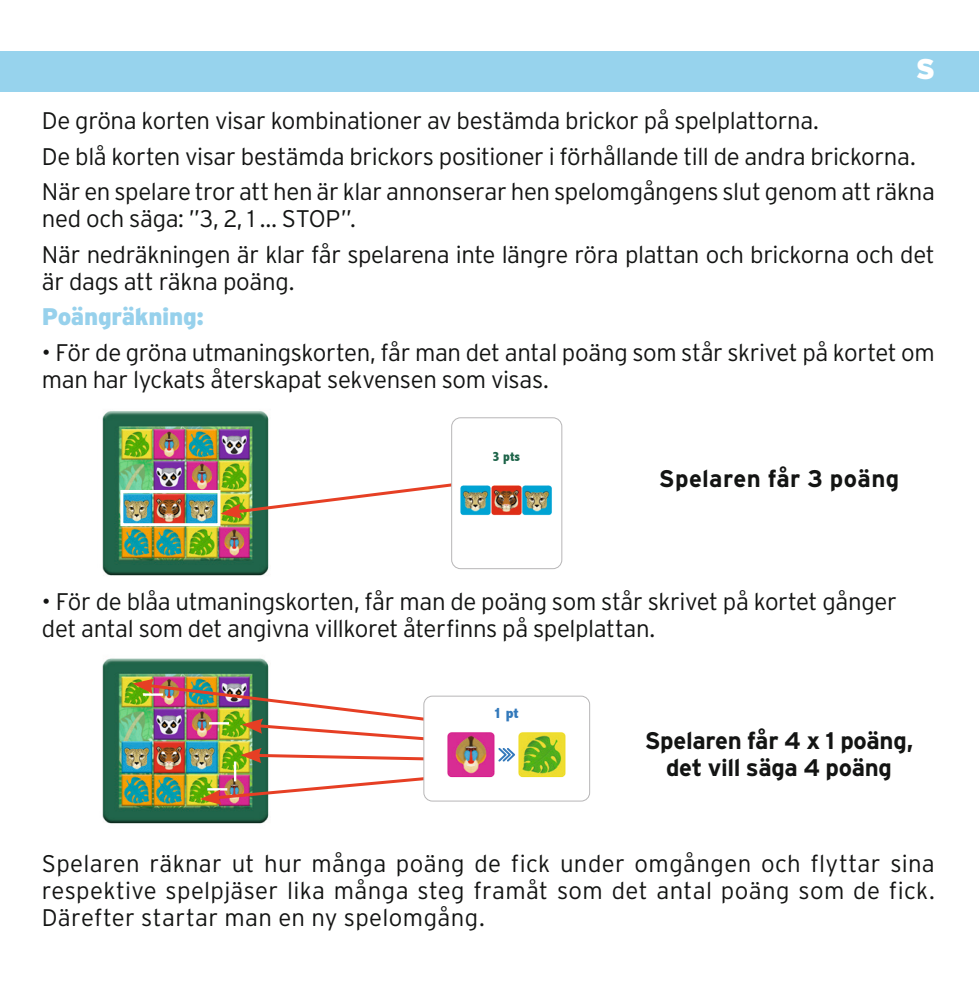
<style>
.page{position:relative;width:979px;height:984px;background:#fff}
.page>*{position:absolute;margin:0;border:0;box-sizing:border-box;transform-origin:0 0}
.t1{font:900 28.5px "Interstate";color:#fff}
.texte_courant{font:300 24px/27px "Interstate";letter-spacing:-.015em;color:#131413}
.texte_courant-2{font:700 24px/27px "Interstate";letter-spacing:-.01em;color:#131413;text-align:center}
.texte_courant-3{font:700 24px "Interstate";letter-spacing:.015em;color:#131413}
.texte_courant-4{font:900 24px "Interstate";letter-spacing:-.015em;color:#97d1ec}
.t2{font:800 condensed 15.3px "Abadi";color:#3379bb;scale:1.05 1}
.t3{font:800 condensed 13.8px "Abadi";color:#1d6449}
</style>
<div class="page">
<img style="left:102px;top:411px;width:167px;height:165px">
<div style="left:0;top:51px;width:979px;height:41px;background:#97d3ed"></div>
<div style="left:120px;top:490px;width:100px;height:36px;border:3px solid #fff"></div>
<svg style="left:220px;top:477px;width:231px;height:42px"></svg>
<img style="left:102px;top:658px;width:167px;height:166px">
<div style="left:451px;top:417px;width:111px;height:152px;border:1px solid #b7b6b7;border-radius:9px"></div>
<img style="left:526px;top:485px;width:26px;height:31px">
<img style="left:495px;top:485px;width:31px;height:31px">
<img style="left:460px;top:485px;width:35px;height:31px">
<img style="left:133px;top:678px;width:457px;height:127px">
<div style="left:423px;top:696px;width:167px;height:105px;border:1px solid #b7b6b7;border-radius:9px"></div>
<p class="t1" style="left:916px;top:53px;width:21px">S</p>
<p class="texte_courant" style="left:42px;top:107px;width:779px">De gröna korten visar kombinationer av bestämda brickor på spelplattorna.</p>
<p class="texte_courant" style="left:42px;top:143px;width:875px">De blå korten visar bestämda brickors positioner i förhållande till de andra brickorna.</p>
<p class="texte_courant" style="left:42px;top:178px;width:895px">När en spelare tror att hen är klar annonserar hen spelomgångens slut genom att räkna ned och säga: ”3, 2, 1 … STOP”.</p>
<p class="texte_courant" style="left:42px;top:241px;width:894px">När nedräkningen är klar får spelarena inte längre röra plattan och brickorna och det är dags att räkna poäng.</p>
<p class="texte_courant-4" style="left:42px;top:303px;width:164px">Poängräkning:</p>
<p class="texte_courant" style="left:42px;top:339px;width:894px">• För de gröna utmaningskorten, får man det antal poäng som står skrivet på kortet om man har lyckats återskapat sekvensen som visas.</p>
<p class="t3" style="left:493px;top:449px;width:29px">3 pts</p>
<p class="texte_courant-3" style="left:659px;top:465px;width:242px">Spelaren får 3 poäng</p>
<p class="texte_courant" style="left:42px;top:587px;width:856px">• För de blåa utmaningskorten, får man de poäng som står skrivet på kortet gånger det antal som det angivna villkoret återfinns på spelplattan.</p>
<p class="t2" style="left:493px;top:704px;width:26px">1 pt</p>
<p class="texte_courant-2" style="left:645px;top:727px;width:270px">Spelaren får 4 x 1 poäng, det vill säga 4 poäng</p>
<p class="texte_courant" style="left:42px;top:850px;width:894px;text-align:justify">Spelaren räknar ut hur många poäng de fick under omgången och flyttar sina respektive spelpjäser lika många steg framåt som det antal poäng som de fick.<br>Därefter startar man en ny spelomgång.</p>
</div>
